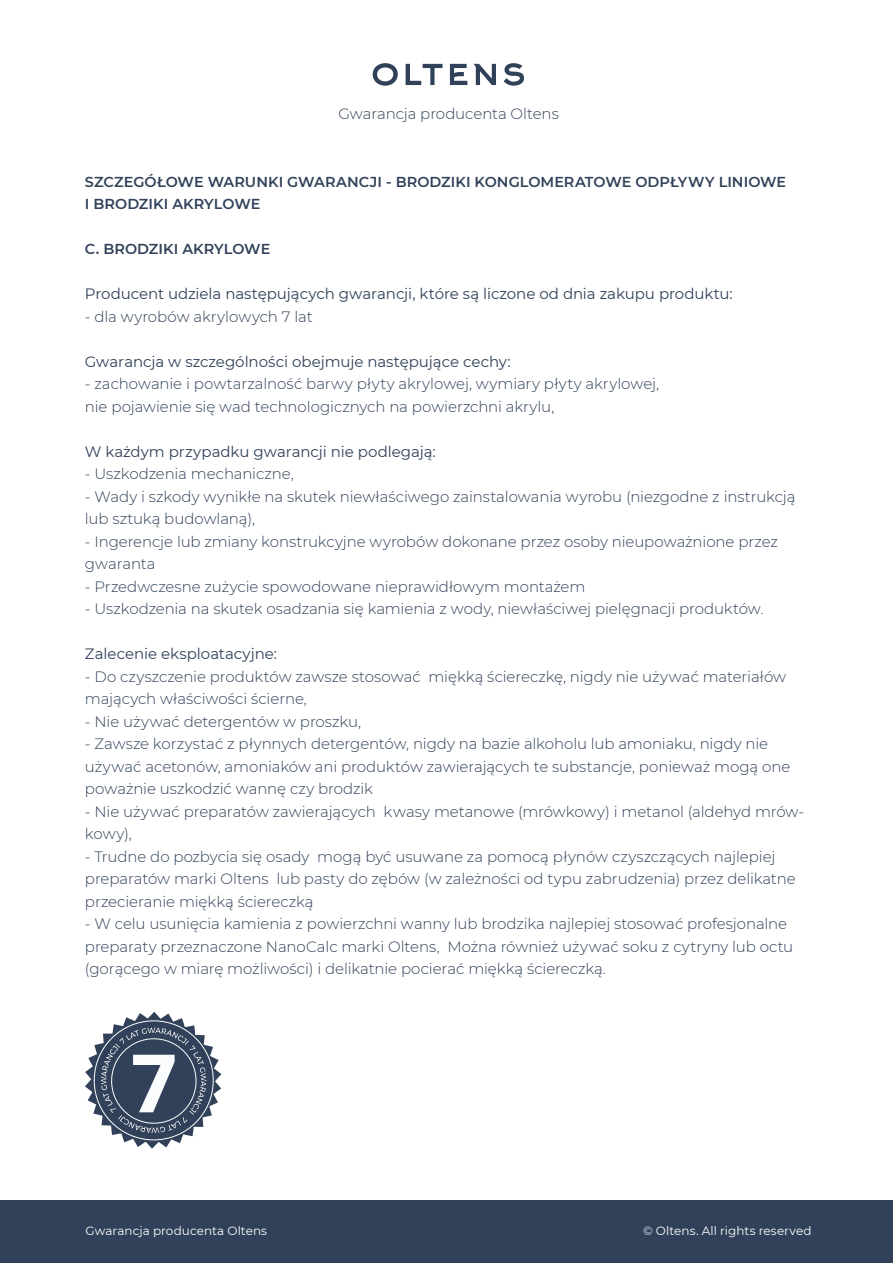
<style>
.page{position:relative;width:893px;height:1263px;background:#fff}
.page>*{position:absolute;margin:0;border:0;box-sizing:border-box;transform-origin:0 0}
.t1{font:300 15px/22.5px "Montserrat";letter-spacing:-.005em;color:#304159}
.t2{font:15px "Montserrat";letter-spacing:-.005em;color:#304159}
.t3{font:600 14.4px/22.5px "Montserrat";letter-spacing:.005em;color:#304159}
.t4{font:12px "Montserrat";letter-spacing:.005em;color:#fff}
</style>
<div class="page">
<div style="left:0;top:1200px;width:893px;height:63px;background:#304159"></div>
<svg style="left:373px;top:63px;width:25px;height:23px"></svg>
<svg style="left:406px;top:64px;width:36px;height:21px"></svg>
<svg style="left:450px;top:64px;width:17px;height:21px"></svg>
<svg style="left:474px;top:64px;width:22px;height:21px"></svg>
<svg style="left:504px;top:63px;width:20px;height:23px"></svg>
<svg style="left:85px;top:1012px;width:136px;height:137px"></svg>
<p class="t1" style="left:338px;top:102px;width:222px">Gwarancja producenta Oltens</p>
<p class="t3" style="left:85px;top:170px;width:703px">SZCZEGÓŁOWE WARUNKI GWARANCJI - BRODZIKI KONGLOMERATOWE ODPŁYWY LINIOWE<br>I BRODZIKI AKRYLOWE</p>
<p class="t3" style="left:85px;top:237px;width:187px">C. BRODZIKI AKRYLOWE</p>
<p class="t2" style="left:85px;top:283px;width:649px">Producent udziela następujących gwarancji, które są liczone od dnia zakupu produktu:</p>
<p class="t1" style="left:85px;top:305px;width:229px">- dla wyrobów akrylowych 7 lat</p>
<p class="t2" style="left:85px;top:351px;width:427px">Gwarancja w szczególności obejmuje następujące cechy:</p>
<p class="t1" style="left:85px;top:372px;width:576px">- zachowanie i powtarzalność barwy płyty akrylowej, wymiary płyty akrylowej, nie pojawienie się wad technologicznych na powierzchni akrylu,</p>
<p class="t2" style="left:85px;top:441px;width:352px">W każdym przypadku gwarancji nie podlegają:</p>
<p class="t1" style="left:85px;top:462px;width:210px">- Uszkodzenia mechaniczne,</p>
<p class="t1" style="left:85px;top:485px;width:712px">- Wady i szkody wynikłe na skutek niewłaściwego zainstalowania wyrobu (niezgodne z instrukcją lub sztuką budowlaną),</p>
<p class="t1" style="left:85px;top:530px;width:695px">- Ingerencje lub zmiany konstrukcyjne wyrobów dokonane przez osoby nieupoważnione przez gwaranta</p>
<p class="t1" style="left:85px;top:575px;width:502px">- Przedwczesne zużycie spowodowane nieprawidłowym montażem</p>
<p class="t1" style="left:85px;top:597px;width:680px">- Uszkodzenia na skutek osadzania się kamienia z wody, niewłaściwej pielęgnacji produktów.</p>
<p class="t2" style="left:85px;top:643px;width:193px">Zalecenie eksploatacyjne:</p>
<p class="t1" style="left:85px;top:665px;width:703px">- Do czyszczenie produktów zawsze stosować miękką ściereczkę, nigdy nie używać materiałów mających właściwości ścierne,</p>
<p class="t1" style="left:85px;top:710px;width:278px">- Nie używać detergentów w proszku,</p>
<p class="t1" style="left:85px;top:732px;width:707px">- Zawsze korzystać z płynnych detergentów, nigdy na bazie alkoholu lub amoniaku, nigdy nie używać acetonów, amoniaków ani produktów zawierających te substancje, ponieważ mogą one poważnie uszkodzić wannę czy brodzik</p>
<p class="t1" style="left:85px;top:800px;width:721px">- Nie używać preparatów zawierających kwasy metanowe (mrówkowy) i metanol (aldehyd mrów&shy;kowy),</p>
<p class="t1" style="left:85px;top:845px;width:712px">- Trudne do pozbycia się osady mogą być usuwane za pomocą płynów czyszczących najlepiej preparatów marki Oltens lub pasty do zębów (w zależności od typu zabrudzenia) przez delikatne przecieranie miękką ściereczką</p>
<p class="t1" style="left:85px;top:912px;width:710px">- W celu usunięcia kamienia z powierzchni wanny lub brodzika najlepiej stosować profesjonalne preparaty przeznaczone NanoCalc marki Oltens, Można również używać soku z cytryny lub octu (gorącego w miarę możliwości) i delikatnie pocierać miękką ściereczką.</p>
<p class="t4" style="left:86px;top:1222px;width:183px">Gwarancja producenta Oltens</p>
<p class="t4" style="left:643px;top:1222px;width:170px">© Oltens. All rights reserved</p>
</div>
